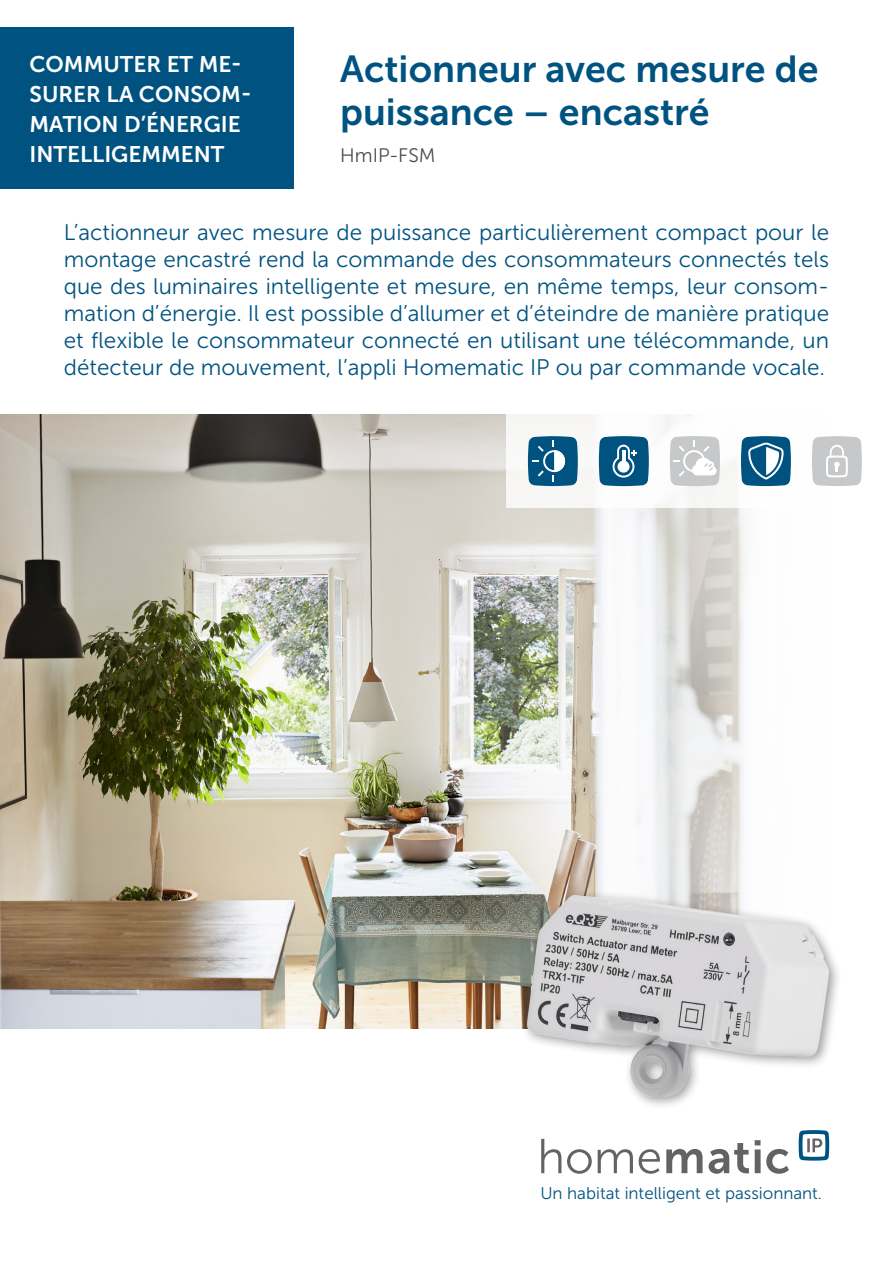
<style>
.page{position:relative;width:893px;height:1263px;background:#fff}
.page>*{position:absolute;margin:0;border:0;box-sizing:border-box;transform-origin:0 0}
.Headline{font:37.5px/43.5px "Museo Sans 700";color:#005381}
.Fließtext_Deckblatt{font:22.5px/27px "Museo Sans 300";color:#005381;text-align:justify}
.Kastentext{font:22.5px/30px "Museo Sans 700";color:#fff}
.Subheadline{font:19.5px "Museo Sans 300";color:#4b4c4d}
.t1{font:16.95px "Museo Sans 300";color:#005381}
</style>
<div class="page">
<img style="left:0;top:414px;width:744px;height:614px">
<div style="left:506px;top:402px;width:387px;height:105px;background:#fff"></div>
<div style="left:0;top:27px;width:294px;height:162px;background:#005381"></div>
<div style="left:521px;top:889px;width:321px;height:220px;background:#231f20;opacity:.45"></div>
<img style="left:528px;top:896px;width:301px;height:200px">
<svg style="left:541px;top:1139px;width:248px;height:35px"></svg>
<svg style="left:799px;top:1130px;width:30px;height:31px"></svg>
<svg style="left:528px;top:436px;width:50px;height:50px;background:#2d7197"></svg>
<svg style="left:599px;top:436px;width:50px;height:50px;background:#2e7297"></svg>
<svg style="left:741px;top:436px;width:50px;height:50px"></svg>
<svg style="left:670px;top:436px;width:50px;height:50px"></svg>
<svg style="left:812px;top:436px;width:50px;height:50px;background:#cfcfd1"></svg>
<p class="Kastentext" style="left:30px;top:49px;width:224px">COMMUTER ET ME-<br>SURER LA CONSOM-<br>MATION D’ÉNERGIE<br>INTELLIGEMMENT</p>
<p class="Headline" style="left:340px;top:47px;width:480px">Actionneur avec mesure de puissance – encastré</p>
<p class="Subheadline" style="left:340px;top:145px;width:97px">HmIP-FSM</p>
<p class="Fließtext_Deckblatt" style="left:64px;top:219px;width:767px">L’actionneur avec mesure de puissance particulièrement compact pour le montage encastré rend la commande des consommateurs connectés tels que des luminaires intelligente et mesure, en même temps, leur consom&shy;mation d’énergie. Il est possible d’allumer et d’éteindre de manière pratique et flexible le consommateur connecté en utilisant une télécommande, un détecteur de mouvement, l’appli Homematic IP ou par commande vocale.</p>
<p class="t1" style="left:540px;top:1184px;width:283px">Un habitat intelligent et passionnant.</p>
</div>
